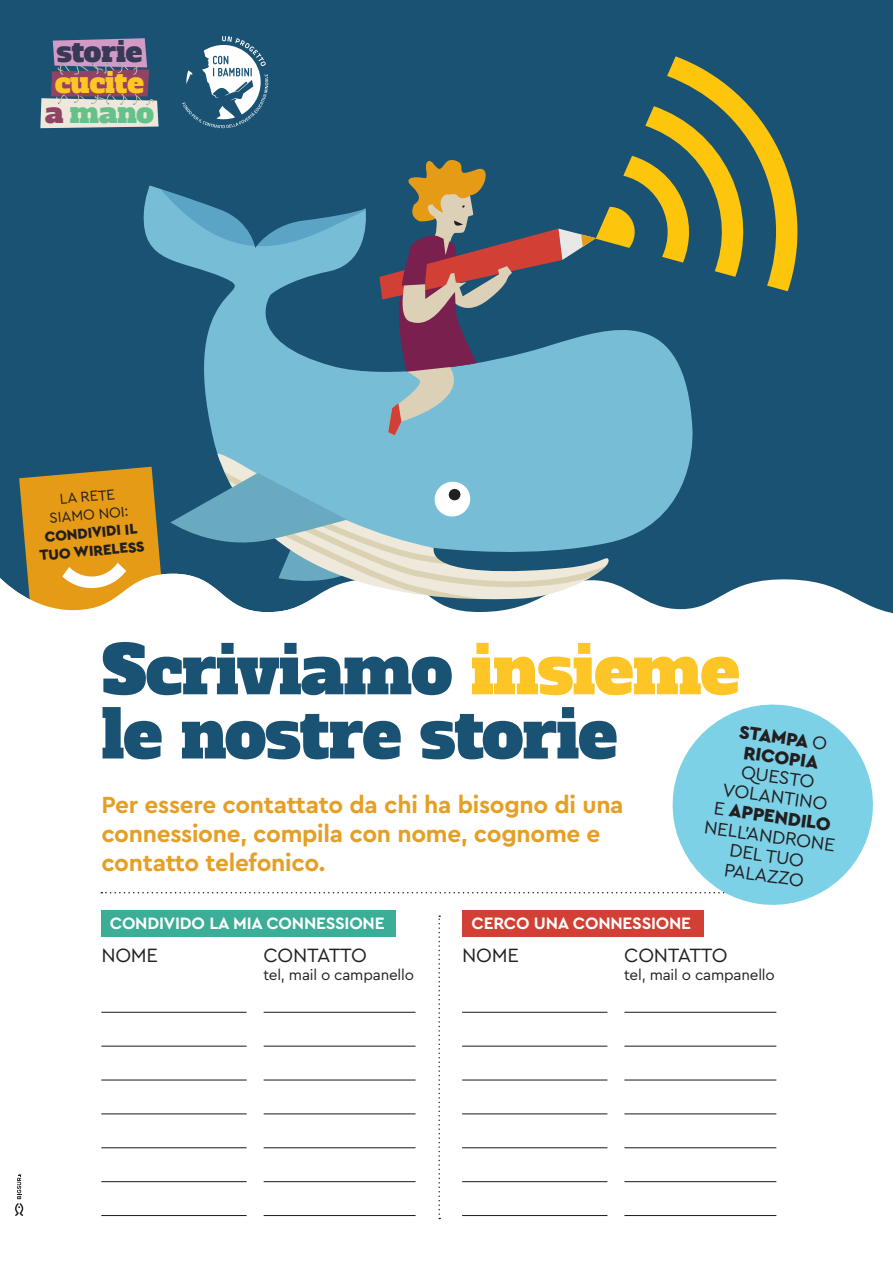
<style>
.page{position:relative;width:893px;height:1263px;background:#fff}
.page>*{position:absolute;margin:0;border:0;box-sizing:border-box;transform-origin:0 0}
.Titolo{font:66.15px/64.2px "Alfa Slab One";letter-spacing:-.01em;color:#1a5273}
.t1{font:28.05px "Alfa Slab One";color:#383957}
.t2{font:28.05px "Alfa Slab One";color:#fec526}
.t3{font:28.05px "Alfa Slab One";color:#65c18a}
.Sinossi{font:700 24.45px/29.2px "Cera Pro";letter-spacing:-.01em;color:#e69f25}
.Sinossi-2{font:20.1px "Cera Pro";letter-spacing:-.01em;color:#231f20}
.Sinossi-3{font:19.05px/19.8px "Cera Pro";color:#231f20;text-align:center}
.Sinossi-4{font:700 17.25px "Cera Pro";letter-spacing:-.01em;color:#fff}
.Sinossi-5{font:15.15px "Cera Pro";letter-spacing:-.01em;color:#231f20}
.Sinossi-6{font:900 15.15px/18.1px "Cera Pro";color:#231f20;text-align:center}
.s1{color:#924364}
.s2{font-weight:400}
.s3{color:#fec526}
.s4{font-weight:900}
</style>
<div class="page">
<div style="left:0;top:0;width:893px;height:673px;background:#1a5273"></div>
<div style="left:0;top:572px;width:893px;height:101px;background:#fff"></div>
<svg style="left:473px;top:572px;width:420px;height:42px"></svg>
<svg style="left:149px;top:435px;width:544px;height:107px;fill:#78bdd6"></svg>
<div style="left:217px;top:454px;width:397px;height:7px;background:#78bdd6"></div>
<div style="left:217px;top:461px;width:397px;height:12px;background:#78bdd6"></div>
<div style="left:473px;top:473px;width:141px;height:14px;background:#78bdd6"></div>
<svg style="left:473px;top:487px;width:141px;height:115px"></svg>
<svg style="left:40px;top:36px;width:758px;height:399px"></svg>
<svg style="left:19px;top:467px;width:454px;height:145px"></svg>
<svg style="left:101px;top:892px;width:563px;height:1px"></svg>
<svg style="left:438px;top:915px;width:2px;height:304px"></svg>
<div style="left:462px;top:910px;width:241px;height:26px;background:#d23f34"></div>
<hr style="left:462px;top:1012px;width:145px;height:1px;background:#231f20">
<hr style="left:462px;top:1113px;width:145px;height:1px;background:#231f20">
<hr style="left:462px;top:1046px;width:145px;height:1px;background:#231f20">
<hr style="left:462px;top:1147px;width:145px;height:1px;background:#231f20">
<hr style="left:462px;top:1079px;width:145px;height:1px;background:#231f20">
<hr style="left:462px;top:1181px;width:145px;height:1px;background:#231f20">
<hr style="left:462px;top:1215px;width:145px;height:1px;background:#231f20">
<hr style="left:624px;top:1012px;width:152px;height:1px;background:#231f20">
<hr style="left:624px;top:1113px;width:152px;height:1px;background:#231f20">
<hr style="left:624px;top:1046px;width:152px;height:1px;background:#231f20">
<hr style="left:624px;top:1147px;width:152px;height:1px;background:#231f20">
<hr style="left:624px;top:1079px;width:152px;height:1px;background:#231f20">
<hr style="left:624px;top:1181px;width:152px;height:1px;background:#231f20">
<hr style="left:624px;top:1215px;width:152px;height:1px;background:#231f20">
<hr style="left:101px;top:1012px;width:146px;height:1px;background:#231f20">
<hr style="left:101px;top:1113px;width:146px;height:1px;background:#231f20">
<hr style="left:101px;top:1046px;width:146px;height:1px;background:#231f20">
<hr style="left:101px;top:1147px;width:146px;height:1px;background:#231f20">
<hr style="left:101px;top:1079px;width:146px;height:1px;background:#231f20">
<hr style="left:101px;top:1181px;width:146px;height:1px;background:#231f20">
<hr style="left:101px;top:1215px;width:146px;height:1px;background:#231f20">
<hr style="left:264px;top:1012px;width:152px;height:1px;background:#231f20">
<hr style="left:264px;top:1113px;width:152px;height:1px;background:#231f20">
<hr style="left:264px;top:1046px;width:152px;height:1px;background:#231f20">
<hr style="left:264px;top:1147px;width:152px;height:1px;background:#231f20">
<hr style="left:264px;top:1079px;width:152px;height:1px;background:#231f20">
<hr style="left:264px;top:1181px;width:152px;height:1px;background:#231f20">
<hr style="left:264px;top:1215px;width:152px;height:1px;background:#231f20">
<div style="left:101px;top:910px;width:294px;height:26px;background:#3cad96"></div>
<svg style="left:0;top:572px;width:306px;height:40px"></svg>
<svg style="left:15px;top:1174px;width:8px;height:42px"></svg>
<svg style="left:667px;top:704px;width:206px;height:207px;fill:#7cd1e7"></svg>
<p class="t1" style="left:57px;top:33px;width:87px">storie</p>
<p class="t2" style="left:55px;top:64px;width:91px">cucite</p>
<p class="t3" style="left:45px;top:94px;width:110px"><span class="s1">a</span> mano</p>
<p class="Sinossi-6" style="left:34px;top:491px;width:107px;rotate:-5deg"><span class="s2">LA RETE<br>SIAMO NOI:<br></span>CONDIVIDI IL<br>TUO WIRELESS</p>
<p class="Titolo" style="left:101px;top:639px;width:640px">Scriviamo <span class="s3">insieme </span>le nostre storie</p>
<p class="Sinossi-3" style="left:719px;top:718px;width:133px;rotate:8deg"><span class="s4">STAMPA</span> O<br><span class="s4">RICOPIA<br></span>QUESTO<br>VOLANTINO<br>E <span class="s4">APPENDILO<br></span>NELL’ANDRONE<br>DEL TUO<br>PALAZZO</p>
<p class="Sinossi" style="left:101px;top:789px;width:524px">Per essere contattato da chi ha bisogno di una connessione, compila con nome, cognome e contatto telefonico.</p>
<p class="Sinossi-4" style="left:110px;top:912px;width:276px">CONDIVIDO LA MIA CONNESSIONE</p>
<p class="Sinossi-2" style="left:101px;top:941px;width:58px">NOME</p>
<p class="Sinossi-2" style="left:263px;top:941px;width:105px">CONTATTO</p>
<p class="Sinossi-5" style="left:263px;top:965px;width:152px">tel, mail o campanello</p>
<p class="Sinossi-4" style="left:471px;top:912px;width:221px">CERCO UNA CONNESSIONE</p>
<p class="Sinossi-2" style="left:462px;top:941px;width:58px">NOME</p>
<p class="Sinossi-2" style="left:624px;top:941px;width:105px">CONTATTO</p>
<p class="Sinossi-5" style="left:624px;top:965px;width:152px">tel, mail o campanello</p>
</div>
